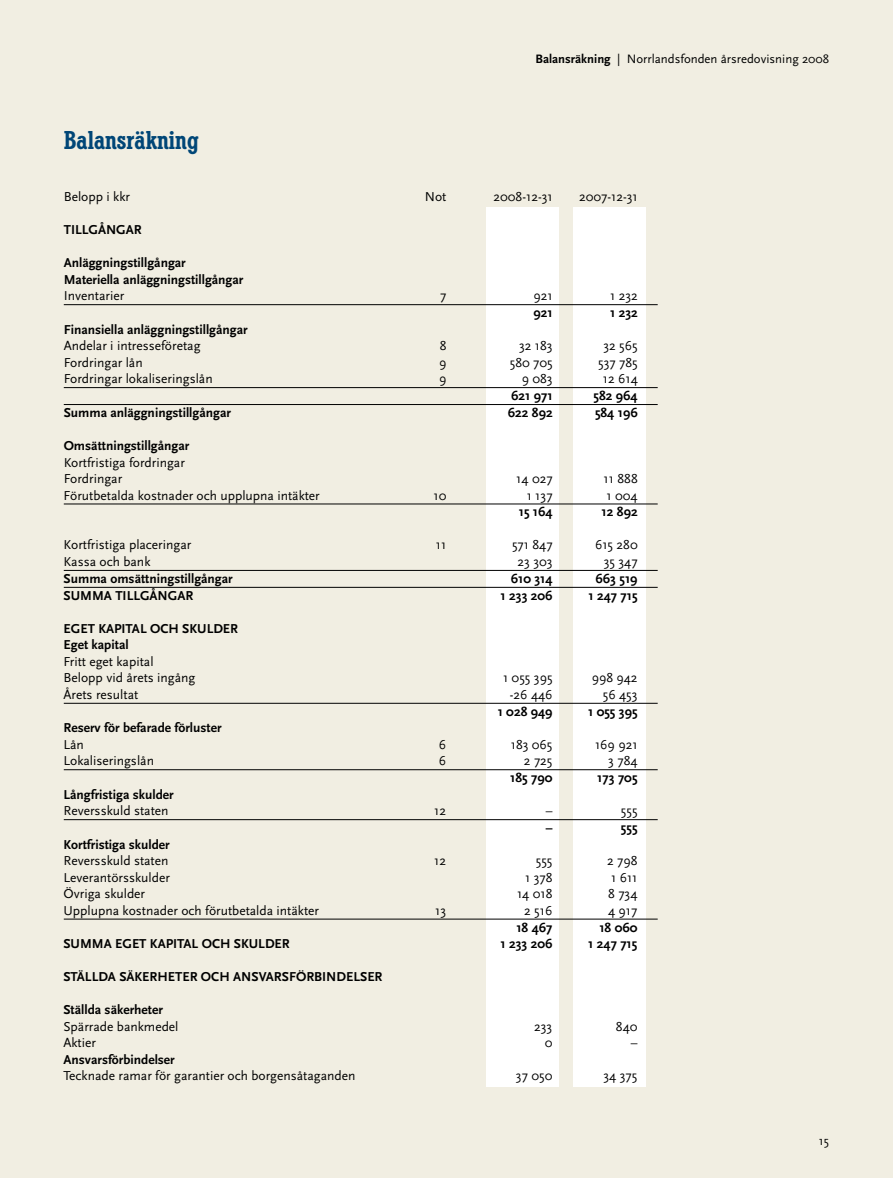
<style>
.page{position:relative;width:893px;height:1178px;background:#f1eee2}
.page>*{position:absolute;margin:0;border:0;box-sizing:border-box;transform-origin:0 0}
.t1{font:27px "Magnus EF";color:#004677}
.t2{font:13.5px/16.5px "Scala Sans";color:#000}
.t3{font:700 13.5px/16.5px "Scala Sans";color:#000}
.t4{font:12.75px "Scala Sans";color:#000}
.s1{font-weight:700}
</style>
<div class="page">
<div style="left:486px;top:207px;width:73px;height:880px;background:#fff"></div>
<div style="left:573px;top:207px;width:72px;height:880px;background:#fff"></div>
<hr style="left:64px;top:304px;width:594px;height:1px;background:#000">
<hr style="left:64px;top:387px;width:594px;height:1px;background:#000">
<hr style="left:64px;top:404px;width:594px;height:1px;background:#000">
<hr style="left:64px;top:504px;width:594px;height:1px;background:#000">
<hr style="left:64px;top:570px;width:594px;height:1px;background:#000">
<hr style="left:64px;top:587px;width:594px;height:1px;background:#000">
<hr style="left:64px;top:703px;width:594px;height:1px;background:#000">
<hr style="left:64px;top:769px;width:594px;height:1px;background:#000">
<hr style="left:64px;top:819px;width:594px;height:1px;background:#000">
<hr style="left:64px;top:919px;width:594px;height:1px;background:#000">
<h1 class="t1" style="left:64px;top:124px;width:136px">Balansräkning</h1>
<p class="t4" style="left:536px;top:52px;width:295px"><span class="s1">Balansräkning</span> | Norrlandsfonden årsredovisning 2008</p>
<p class="t2" style="left:64px;top:189px;width:68px">Belopp i kkr</p>
<p class="t2" style="left:425px;top:189px;width:23px">Not</p>
<p class="t2" style="left:493px;top:189px;width:61px">2008-12-31</p>
<p class="t2" style="left:579px;top:189px;width:60px">2007-12-31</p>
<p class="t3" style="left:64px;top:222px;width:80px">TILLGÅNGAR</p>
<p class="t3" style="left:64px;top:255px;width:181px">Anläggningstillgångar<br>Materiella anläggningstillgångar</p>
<p class="t2" style="left:64px;top:288px;width:62px">Inventarier</p>
<p class="t2" style="left:440px;top:288px;width:8px">7</p>
<p class="t2" style="left:533px;top:288px;width:21px">921</p>
<p class="t2" style="left:610px;top:288px;width:29px">1 232</p>
<p class="t3" style="left:533px;top:304px;width:21px">921</p>
<p class="t3" style="left:610px;top:304px;width:29px">1 232</p>
<p class="t3" style="left:64px;top:321px;width:185px">Finansiella anläggningstillgångar</p>
<p class="t2" style="left:64px;top:337px;width:138px">Andelar i intresseföretag</p>
<p class="t2" style="left:440px;top:337px;width:8px">8</p>
<p class="t2" style="left:519px;top:337px;width:35px">32 183</p>
<p class="t2" style="left:603px;top:337px;width:36px">32 565</p>
<p class="t2" style="left:64px;top:354px;width:80px">Fordringar lån</p>
<p class="t2" style="left:439px;top:354px;width:9px">9</p>
<p class="t2" style="left:510px;top:354px;width:44px">580 705</p>
<p class="t2" style="left:598px;top:354px;width:41px">537 785</p>
<p class="t2" style="left:64px;top:370px;width:150px">Fordringar lokaliseringslån</p>
<p class="t2" style="left:439px;top:370px;width:9px">9</p>
<p class="t2" style="left:522px;top:370px;width:32px">9 083</p>
<p class="t2" style="left:603px;top:370px;width:37px">12 614</p>
<p class="t3" style="left:511px;top:387px;width:43px">621 971</p>
<p class="t3" style="left:594px;top:387px;width:46px">582 964</p>
<p class="t3" style="left:64px;top:404px;width:169px">Summa anläggningstillgångar</p>
<p class="t3" style="left:508px;top:404px;width:46px">622 892</p>
<p class="t3" style="left:595px;top:404px;width:44px">584 196</p>
<p class="t3" style="left:64px;top:437px;width:127px">Omsättningstillgångar</p>
<p class="t2" style="left:64px;top:454px;width:123px">Kortfristiga fordringar<br>Fordringar</p>
<p class="t2" style="left:516px;top:470px;width:38px">14 027</p>
<p class="t2" style="left:604px;top:470px;width:36px">11 888</p>
<p class="t2" style="left:64px;top:487px;width:258px">Förutbetalda kostnader och upplupna intäkter</p>
<p class="t2" style="left:433px;top:487px;width:14px">10</p>
<p class="t2" style="left:527px;top:487px;width:27px">1 137</p>
<p class="t2" style="left:607px;top:487px;width:33px">1 004</p>
<p class="t3" style="left:519px;top:504px;width:35px">15 164</p>
<p class="t3" style="left:602px;top:504px;width:38px">12 892</p>
<p class="t2" style="left:64px;top:537px;width:129px">Kortfristiga placeringar</p>
<p class="t2" style="left:436px;top:537px;width:12px">11</p>
<p class="t2" style="left:512px;top:537px;width:42px">571 847</p>
<p class="t2" style="left:595px;top:537px;width:44px">615 280</p>
<p class="t2" style="left:64px;top:553px;width:88px">Kassa och bank</p>
<p class="t2" style="left:517px;top:553px;width:37px">23 303</p>
<p class="t2" style="left:604px;top:553px;width:35px">35 347</p>
<p class="t3" style="left:64px;top:570px;width:171px">Summa omsättningstillgångar</p>
<p class="t3" style="left:511px;top:570px;width:43px">610 314</p>
<p class="t3" style="left:596px;top:570px;width:44px">663 519</p>
<p class="t3" style="left:64px;top:587px;width:131px">SUMMA TILLGÅNGAR</p>
<p class="t3" style="left:501px;top:587px;width:54px">1 233 206</p>
<p class="t3" style="left:588px;top:587px;width:51px">1 247 715</p>
<p class="t3" style="left:64px;top:620px;width:176px">EGET KAPITAL OCH SKULDER<br>Eget kapital</p>
<p class="t2" style="left:64px;top:653px;width:133px">Fritt eget kapital<br>Belopp vid årets ingång</p>
<p class="t2" style="left:503px;top:670px;width:51px">1 055 395</p>
<p class="t2" style="left:592px;top:670px;width:47px">998 942</p>
<p class="t2" style="left:64px;top:686px;width:76px">Årets resultat</p>
<p class="t2" style="left:510px;top:686px;width:44px">-26 446</p>
<p class="t2" style="left:603px;top:686px;width:36px">56 453</p>
<p class="t3" style="left:498px;top:703px;width:56px">1 028 949</p>
<p class="t3" style="left:588px;top:703px;width:51px">1 055 395</p>
<p class="t3" style="left:64px;top:719px;width:160px">Reserv för befarade förluster</p>
<p class="t2" style="left:64px;top:736px;width:22px">Lån</p>
<p class="t2" style="left:439px;top:736px;width:9px">6</p>
<p class="t2" style="left:511px;top:736px;width:43px">183 065</p>
<p class="t2" style="left:595px;top:736px;width:44px">169 921</p>
<p class="t2" style="left:64px;top:752px;width:92px">Lokaliseringslån</p>
<p class="t2" style="left:439px;top:752px;width:9px">6</p>
<p class="t2" style="left:524px;top:752px;width:30px">2 725</p>
<p class="t2" style="left:608px;top:752px;width:31px">3 784</p>
<p class="t3" style="left:510px;top:769px;width:44px">185 790</p>
<p class="t3" style="left:597px;top:769px;width:42px">173 705</p>
<p class="t3" style="left:64px;top:786px;width:112px">Långfristiga skulder</p>
<p class="t2" style="left:64px;top:802px;width:107px">Reversskuld staten</p>
<p class="t2" style="left:434px;top:802px;width:13px">12</p>
<p class="t2" style="left:546px;top:802px;width:8px">–</p>
<p class="t2" style="left:621px;top:802px;width:18px">555</p>
<p class="t3" style="left:546px;top:819px;width:8px">–</p>
<p class="t3" style="left:621px;top:819px;width:18px">555</p>
<p class="t3" style="left:63px;top:836px;width:108px">Kortfristiga skulder</p>
<p class="t2" style="left:63px;top:852px;width:107px">Reversskuld staten</p>
<p class="t2" style="left:434px;top:852px;width:13px">12</p>
<p class="t2" style="left:536px;top:852px;width:18px">555</p>
<p class="t2" style="left:607px;top:852px;width:32px">2 798</p>
<p class="t2" style="left:63px;top:869px;width:108px">Leverantörsskulder</p>
<p class="t2" style="left:525px;top:869px;width:29px">1 378</p>
<p class="t2" style="left:611px;top:869px;width:28px">1 611</p>
<p class="t2" style="left:63px;top:885px;width:83px">Övriga skulder</p>
<p class="t2" style="left:517px;top:885px;width:37px">14 018</p>
<p class="t2" style="left:608px;top:885px;width:31px">8 734</p>
<p class="t2" style="left:63px;top:902px;width:257px">Upplupna kostnader och förutbetalda intäkter</p>
<p class="t2" style="left:435px;top:902px;width:13px">13</p>
<p class="t2" style="left:524px;top:902px;width:30px">2 516</p>
<p class="t2" style="left:608px;top:902px;width:31px">4 917</p>
<p class="t3" style="left:516px;top:919px;width:38px">18 467</p>
<p class="t3" style="left:599px;top:919px;width:40px">18 060</p>
<p class="t3" style="left:63px;top:936px;width:228px">SUMMA EGET KAPITAL OCH SKULDER</p>
<p class="t3" style="left:500px;top:936px;width:54px">1 233 206</p>
<p class="t3" style="left:588px;top:936px;width:51px">1 247 715</p>
<p class="t3" style="left:63px;top:969px;width:31px">Ställda</p>
<p class="t3" style="left:119px;top:969px;width:24px">säkerheter</p>
<p class="t3" style="left:201px;top:969px;width:11px">och</p>
<p class="t3" style="left:233px;top:969px;width:9px">ansvarsförbindelser</p>
<p class="t3" style="left:63px;top:1002px;width:101px">Ställda säkerheter</p>
<p class="t2" style="left:63px;top:1018px;width:117px">Spärrade bankmedel</p>
<p class="t2" style="left:534px;top:1018px;width:20px">233</p>
<p class="t2" style="left:616px;top:1018px;width:23px">840</p>
<p class="t2" style="left:63px;top:1035px;width:34px">Aktier</p>
<p class="t2" style="left:545px;top:1035px;width:9px">0</p>
<p class="t2" style="left:631px;top:1035px;width:8px">–</p>
<p class="t3" style="left:63px;top:1051px;width:113px">Ansvarsförbindelser</p>
<p class="t2" style="left:63px;top:1068px;width:294px">Tecknade ramar för garantier och borgensåtaganden</p>
<p class="t2" style="left:516px;top:1068px;width:38px">37 050</p>
<p class="t2" style="left:603px;top:1068px;width:35px">34 375</p>
<p class="t4" style="left:819px;top:1133px;width:12px">15</p>
</div>
